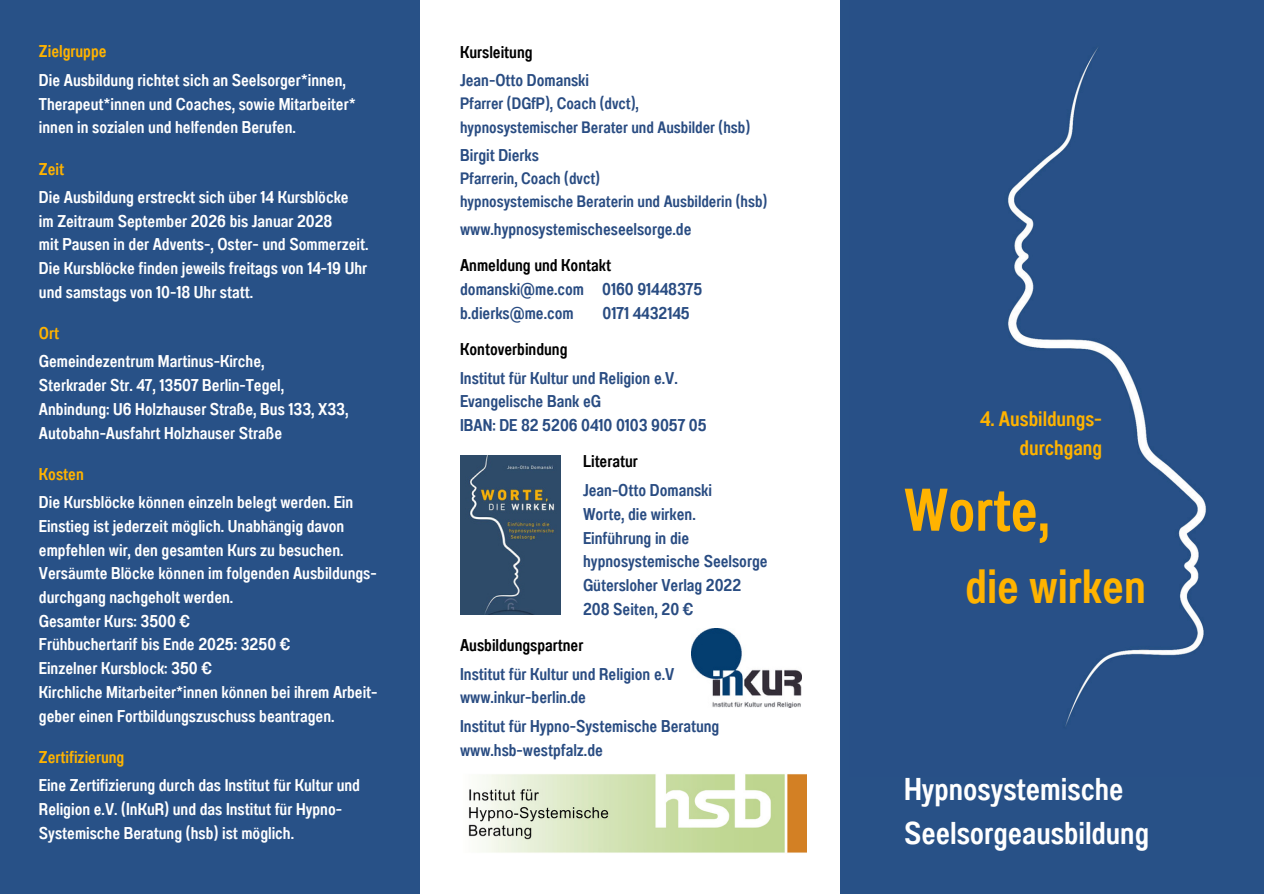
<style>
.page{position:relative;width:1264px;height:894px;background:#fff}
.page>*{position:absolute;margin:0;border:0;box-sizing:border-box;transform-origin:0 0}
.t1{font:60px "Anantason Semi Bold Wd 62";color:#ffb300}
.t2{font:48px "Anantason Semi Bold Wd 62";color:#ffb300}
.t3{font:31.5px/44px "Anantason Semi Bold Wd 62";color:#fff}
.t4{font:21px/29.2px "Anantason Semi Bold Wd 62";color:#ffb300;text-align:right}
.t5{font:17.1px/23.7px "Anantason Semi Bold Wd 62";color:#fff}
.t6{font:17.1px/23.7px "Anantason Semi Bold Wd 62";color:#294c82}
.t7{font:17.1px "Anantason Semi Bold Wd 62";color:#000}
.t8{font:17.1px "Anantason Semi Bold Wd 62";color:#ffb300}
.t9{font:16.5px/23px "Anantason Semi Bold Wd 62";color:#294c82}
</style>
<div class="page">
<div style="left:0;top:0;width:1263px;height:893px;background:#285187"></div>
<img style="left:1008px;top:48px;width:198px;height:678px">
<div style="left:420px;top:0;width:419px;height:893px;background:#fff"></div>
<img style="left:460px;top:455px;width:101px;height:159px">
<img style="left:468px;top:774px;width:338px;height:79px">
<img style="left:691px;top:628px;width:110px;height:79px">
<p class="t8" style="left:39px;top:42px;width:69px">Zielgruppe</p>
<p class="t5" style="left:39px;top:68px;width:318px">Die Ausbildung richtet sich an Seelsorger*innen,<br>Therapeut*innen und Coaches, sowie Mitarbeiter* innen in sozialen und helfenden Berufen.</p>
<p class="t8" style="left:39px;top:158px;width:27px">Zeit</p>
<p class="t5" style="left:39px;top:185px;width:331px">Die Ausbildung erstreckt sich über 14 Kursblöcke<br>im Zeitraum September 2026 bis Januar 2028<br>mit Pausen in der Advents-, Oster- und Sommerzeit.<br>Die Kursblöcke finden jeweils freitags von 14-19 Uhr und samstags von 10-18 Uhr statt.</p>
<p class="t8" style="left:39px;top:323px;width:22px">Ort</p>
<p class="t5" style="left:39px;top:349px;width:311px">Gemeindezentrum Martinus-Kirche,<br>Sterkrader Str. 47, 13507 Berlin-Tegel, Anbindung: U6 Holzhauser Straße, Bus 133, X33, Autobahn-Ausfahrt Holzhauser Straße</p>
<p class="t8" style="left:39px;top:463px;width:46px">Kosten</p>
<p class="t5" style="left:39px;top:490px;width:340px">Die Kursblöcke können einzeln belegt werden. Ein Einstieg ist jederzeit möglich. Unabhängig davon empfehlen wir, den gesamten Kurs zu besuchen.<br>Versäumte Blöcke können im folgenden Ausbildungs&shy;durchgang nachgeholt werden.<br>Gesamter Kurs: 3500 €<br>Frühbuchertarif bis Ende 2025: 3250 €<br>Einzelner Kursblock: 350 €<br>Kirchliche Mitarbeiter*innen können bei ihrem Arbeit&shy;geber einen Fortbildungszuschuss beantragen.</p>
<p class="t8" style="left:39px;top:746px;width:87px">Zertifizierung</p>
<p class="t5" style="left:39px;top:773px;width:322px">Eine Zertifizierung durch das Institut für Kultur und<br>Religion e.V. (InKuR) und das Institut für Hypno-<br>Systemische Beratung (hsb) ist möglich.</p>
<p class="t7" style="left:460px;top:42px;width:74px">Kursleitung</p>
<p class="t6" style="left:460px;top:69px;width:130px">Jean-Otto Domanski</p>
<p class="t9" style="left:460px;top:92px;width:291px">Pfarrer (DGfP), Coach (dvct), hypnosystemischer Berater und Ausbilder (hsb)</p>
<p class="t6" style="left:460px;top:143px;width:80px">Birgit Dierks</p>
<p class="t9" style="left:460px;top:167px;width:309px">Pfarrerin, Coach (dvct)<br>hypnosystemische Beraterin und Ausbilderin (hsb)</p>
<p class="t6" style="left:460px;top:217px;width:233px">www.hypnosystemischeseelsorge.de</p>
<p class="t7" style="left:460px;top:255px;width:152px">Anmeldung und Kontakt</p>
<p class="t6" style="left:460px;top:277px;width:244px">domanski@me.com 0160 91448375 b.dierks@me.com</p>
<p class="t6" style="left:602px;top:301px;width:89px">0171 4432145</p>
<p class="t7" style="left:460px;top:339px;width:109px">Kontoverbindung</p>
<p class="t6" style="left:460px;top:365px;width:248px">Institut für Kultur und Religion e.V.<br>Evangelische Bank eG<br>IBAN: DE 82 5206 0410 0103 9057 05</p>
<p class="t7" style="left:583px;top:451px;width:56px">Literatur</p>
<p class="t6" style="left:583px;top:478px;width:186px">Jean-Otto Domanski<br>Worte, die wirken.<br>Einführung in die hypnosystemische Seelsorge<br>Gütersloher Verlag 2022<br>208 Seiten, 20 €</p>
<p class="t7" style="left:460px;top:635px;width:125px">Ausbildungspartner</p>
<p class="t6" style="left:460px;top:661px;width:216px">Institut für Kultur und Religion e.V www.inkur-berlin.de</p>
<p class="t6" style="left:460px;top:714px;width:261px">Institut für Hypno-Systemische Beratung www.hsb-westpfalz.de</p>
<p class="t4" style="left:980px;top:404px;width:123px">4. Ausbildungs&shy;durchgang</p>
<h1 class="t1" style="left:904px;top:474px;width:147px">Worte,</h1>
<h2 class="t2" style="left:965px;top:558px;width:182px">die wirken</h2>
<h3 class="t3" style="left:904px;top:766px;width:246px">Hypnosystemische<br>Seelsorgeausbildung</h3>
</div>
